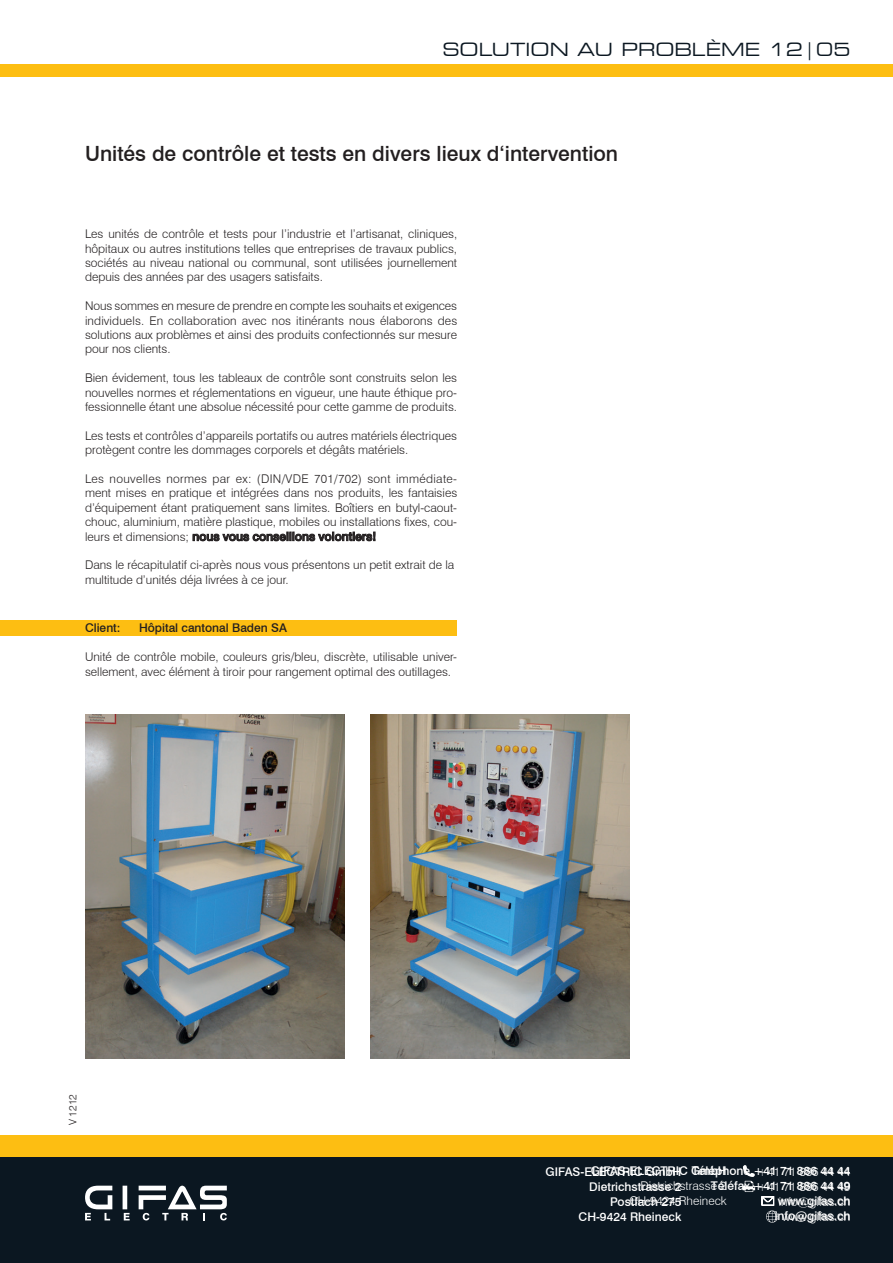
<style>
.page{position:relative;width:893px;height:1263px;background:#fff}
.page>*{position:absolute;margin:0;border:0;box-sizing:border-box;transform-origin:0 0}
.t1{font:500 21px "Swiss 721 BT";color:#231f20}
.t2{font:expanded 18px "Square 721 BT";color:#0b1721}
.t3{font:300 12px/14.4px "Swiss 721 BT";color:#231f20;text-align:justify}
.t4{font:500 12px/15px "Swiss 721 BT";color:#fff;text-align:right}
.t5{font:300 12px/15px "Swiss 721 BT";color:#fff;text-align:right}
.t6{font:500 12px "Swiss 721 BT";color:#231f20}
.t7{font:300 10.5px "Swiss 721 BT";color:#231f20}
.s1{font-weight:500}
</style>
<div class="page">
<div style="left:0;top:64px;width:893px;height:13px;background:#fdbe12"></div>
<div style="left:0;top:1157px;width:893px;height:106px;background:#0b1721"></div>
<div style="left:0;top:1135px;width:893px;height:22px;background:#fdbe12"></div>
<hr style="left:123px;top:1186px;width:4px;height:23px;background:#fff">
<svg style="left:85px;top:1185px;width:27px;height:35px"></svg>
<svg style="left:124px;top:1213px;width:6px;height:7px"></svg>
<svg style="left:139px;top:1185px;width:88px;height:35px"></svg>
<svg style="left:743px;top:1165px;width:12px;height:27px"></svg>
<svg style="left:762px;top:1196px;width:16px;height:26px"></svg>
<img style="left:85px;top:714px;width:259px;height:345px">
<img style="left:370px;top:714px;width:260px;height:345px">
<div style="left:0;top:620px;width:457px;height:16px;background:#fdbe12"></div>
<svg style="left:192px;top:531px;width:184px;height:11px"></svg>
<h2 class="t2" style="left:442px;top:39px;width:409px">SOLUTION AU PROBLÈME 12|05</h2>
<h1 class="t1" style="left:85px;top:140px;width:535px">Unités de contrôle et tests en divers lieux d‘intervention</h1>
<p class="t3" style="left:85px;top:227px;width:374px">Les unités de contrôle et tests pour l’industrie et l’artisanat, cliniques, hôpitaux ou autres institutions telles que entreprises de travaux publics, sociétés au niveau national ou communal, sont utilisées journellement depuis des années par des usagers satisfaits.</p>
<p class="t3" style="left:85px;top:299px;width:374px">Nous sommes en mesure de prendre en compte les souhaits et exigences individuels. En collaboration avec nos itinérants nous élaborons des solutions aux problèmes et ainsi des produits confectionnés sur mesure pour nos clients.</p>
<p class="t3" style="left:85px;top:371px;width:374px">Bien évidement, tous les tableaux de contrôle sont construits selon les nouvelles normes et réglementations en vigueur, une haute éthique pro&shy;fessionnelle étant une absolue nécessité pour cette gamme de produits.</p>
<p class="t3" style="left:85px;top:428px;width:374px">Les tests et contrôles d’appareils portatifs ou autres matériels électriques protègent contre les dommages corporels et dégâts matériels.</p>
<p class="t3" style="left:85px;top:471px;width:374px">Les nouvelles normes par ex: (DIN/VDE 701/702) sont immédiate&shy;ment mises en pratique et intégrées dans nos produits, les fantaisies d’équipement étant pratiquement sans limites. Boîtiers en butyl-caout&shy;chouc, aluminium, matière plastique, mobiles ou installations fixes, cou&shy;leurs et dimensions; <span class="s1">nous vous conseillons volontiers!</span></p>
<p class="t3" style="left:85px;top:558px;width:371px">Dans le récapitulatif ci-après nous vous présentons un petit extrait de la multitude d’unités déja livrées à ce jour.</p>
<p class="t6" style="left:85px;top:621px;width:37px">Client:</p>
<p class="t6" style="left:139px;top:621px;width:149px">Hôpital cantonal Baden SA</p>
<p class="t3" style="left:85px;top:650px;width:374px">Unité de contrôle mobile, couleurs gris/bleu, discrète, utilisable univer&shy;sellement, avec élément à tiroir pour rangement optimal des outillages.</p>
<p class="t7" style="left:66px;top:1125px;width:33px;rotate:-90deg">V 1212</p>
<p class="t4" style="left:545px;top:1164px;width:137px">GIFAS-ELECTRIC GmbH<br>Dietrichstrasse 2<br>Postfach 275<br>CH-9424 Rheineck</p>
<p class="t4" style="left:692px;top:1163px;width:160px">Téléphone +41 71 886 44 44<br>Téléfax +41 71 886 44 49 www.gifas.ch<br>info@gifas.ch</p>
<p class="t4" style="left:591px;top:1163px;width:137px">GIFAS-ELECTRIC GmbH</p>
<p class="t5" style="left:629px;top:1178px;width:99px">Dietrichstrasse 2<br>CH-9424 Rheineck</p>
<p class="t5" style="left:757px;top:1164px;width:63px">+41 71 886</p>
<p class="t5" style="left:757px;top:1179px;width:63px">+41 71 886</p>
<p class="t5" style="left:779px;top:1194px;width:45px">info@gif</p>
<p class="t5" style="left:782px;top:1209px;width:41px">www.gif</p>
</div>
